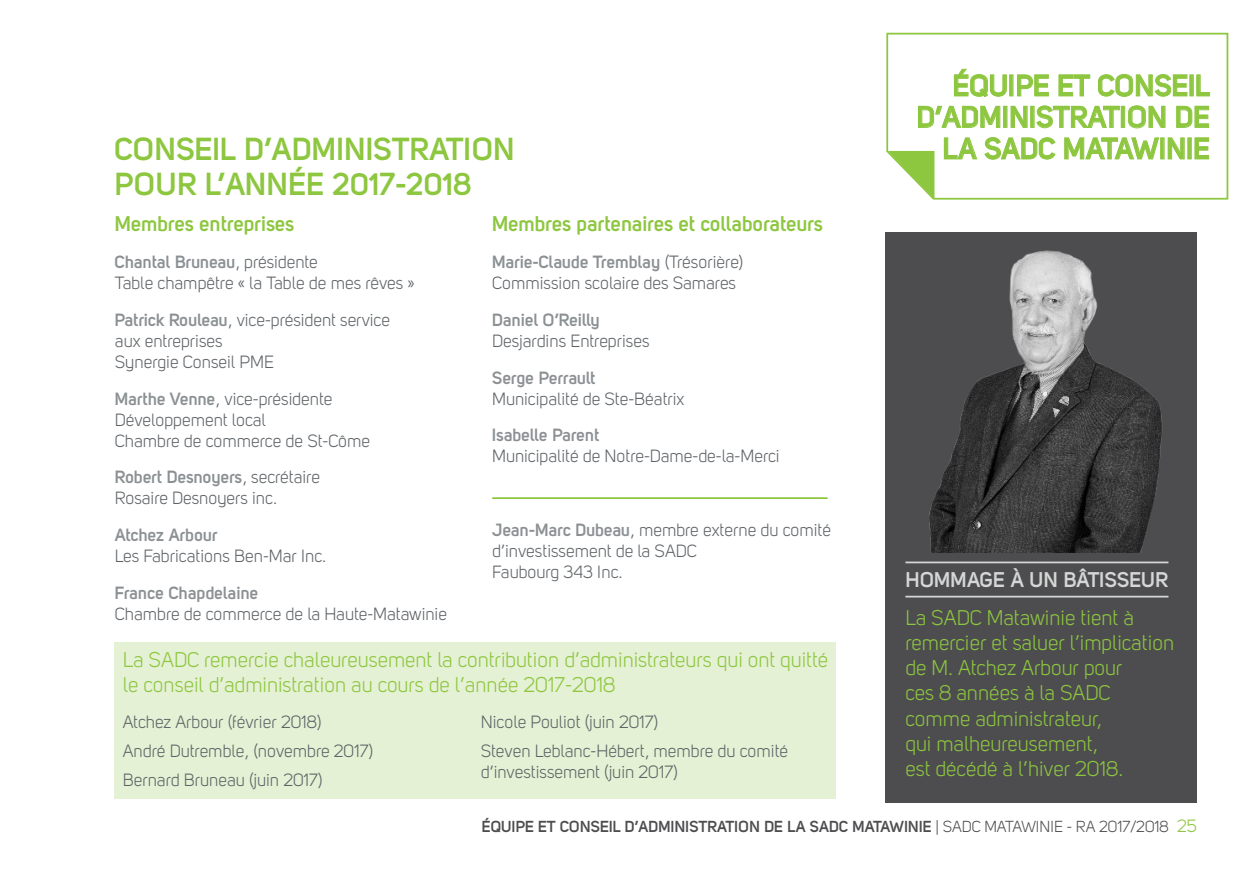
<style>
.page{position:relative;width:1260px;height:882px;background:#fff}
.page>*{position:absolute;margin:0;border:0;box-sizing:border-box;transform-origin:0 0}
.t1{font:700 31.5px/35px "Uni Sans Semi";color:#8dc63f}
.t2{font:700 29.75px/31.5px "Uni Sans Semi";color:#8dc63f;text-align:right}
.t3{font:21px/25.2px "Uni Sans Book";color:#8dc63f}
.t4{font:700 21px "Uni Sans Semi";color:#8dc63f}
.t5{font:700 21px "Uni Sans Semi";letter-spacing:-.01em;color:#d5d7d6}
.t6{font:17.5px/21px "Uni Sans Book";color:#5e6367}
.t7{font:700 17.5px "Uni Sans Semi";color:#8b9093}
.t8{font:700 15.75px "Uni Sans Semi";color:#4d4d4f}
.s1{font-family:"Uni Sans Book";font-weight:400;color:#5e6367}
.s2{font-family:"Uni Sans Semi";font-weight:700;color:#8b9093}
.s3{font-family:"Uni Sans Book";font-weight:400}
.s4{font-family:"Uni Sans Book";font-weight:400;font-size:17.5px;color:#8dc63f}
</style>
<div class="page">
<div style="left:885px;top:232px;width:312px;height:570px;background:#4d4d4f"></div>
<hr style="left:492px;top:497px;width:336px;height:2px;background:#8dc63f">
<svg style="left:886px;top:32px;width:343px;height:168px"></svg>
<svg style="left:888px;top:151px;width:46px;height:48px"></svg>
<div style="left:115px;top:643px;width:721px;height:156px;background:#e5f1d4"></div>
<hr style="left:905px;top:562px;width:263px;height:1px;background:#d5d7d6">
<hr style="left:905px;top:596px;width:263px;height:2px;background:#d5d7d6">
<img style="left:929px;top:250px;width:234px;height:303px">
<h1 class="t1" style="left:115px;top:130px;width:402px">CONSEIL D’ADMINISTRATION<br>POUR L’ANNÉE 2017-2018</h1>
<p class="t4" style="left:115px;top:211px;width:181px">Membres entreprises</p>
<p class="t7" style="left:115px;top:251px;width:205px">Chantal Bruneau<span class="s1">, présidente</span></p>
<p class="t6" style="left:115px;top:265px;width:301px;line-height:36.8px">Table champêtre « la Table de mes rêves »<br><span class="s2">Patrick Rouleau</span>, vice-président service</p>
<p class="t6" style="left:115px;top:330px;width:161px">aux entreprises<br>Synergie Conseil PME</p>
<p class="t6" style="left:115px;top:388px;width:257px"><span class="s2">Marthe Venne</span>, vice-présidente<br>Développement local<br>Chambre de commerce de St-Côme</p>
<p class="t7" style="left:115px;top:467px;width:207px">Robert Desnoyers<span class="s1">, secrétaire</span></p>
<p class="t6" style="left:115px;top:488px;width:164px">Rosaire Desnoyers inc.</p>
<p class="t7" style="left:115px;top:524px;width:104px">Atchez Arbour</p>
<p class="t6" style="left:115px;top:545px;width:213px">Les Fabrications Ben-Mar Inc.</p>
<p class="t7" style="left:115px;top:582px;width:145px">France Chapdelaine</p>
<p class="t6" style="left:115px;top:603px;width:334px">Chambre de commerce de la Haute-Matawinie</p>
<p class="t4" style="left:492px;top:211px;width:332px">Membres partenaires et collaborateurs</p>
<p class="t7" style="left:492px;top:251px;width:253px">Marie-Claude Tremblay <span class="s1">(Trésorière)</span></p>
<p class="t6" style="left:492px;top:272px;width:245px">Commission scolaire des Samares</p>
<p class="t7" style="left:492px;top:309px;width:109px">Daniel O’Reilly</p>
<p class="t6" style="left:492px;top:330px;width:159px">Desjardins Entreprises</p>
<p class="t7" style="left:492px;top:367px;width:105px">Serge Perrault</p>
<p class="t6" style="left:492px;top:388px;width:194px">Municipalité de Ste-Béatrix</p>
<p class="t7" style="left:492px;top:425px;width:109px">Isabelle Parent</p>
<p class="t6" style="left:492px;top:446px;width:289px">Municipalité de Notre-Dame-de-la-Merci</p>
<p class="t6" style="left:492px;top:519px;width:340px"><span class="s2">Jean-Marc Dubeau</span>, membre externe du comité d’investissement de la SADC<br>Faubourg 343 Inc.</p>
<p class="t3" style="left:123px;top:647px;width:707px">La SADC remercie chaleureusement la contribution d’administrateurs qui ont quitté le conseil d’administration au cours de l’année 2017-2018</p>
<p class="t6" style="left:123px;top:708px;width:252px;line-height:28.9px">Atchez Arbour (février 2018)<br>André Dutremble, (novembre 2017)<br>Bernard Bruneau (juin 2017)</p>
<p class="t6" style="left:481px;top:708px;width:309px;line-height:28.9px">Nicole Pouliot (juin 2017)<br>Steven Leblanc-Hébert, membre du comité</p>
<p class="t6" style="left:481px;top:762px;width:199px">d’investissement (juin 2017)</p>
<h2 class="t2" style="left:917px;top:69px;width:295px">ÉQUIPE ET CONSEIL<br>D’ADMINISTRATION DE<br>LA SADC MATAWINIE</h2>
<p class="t5" style="left:905px;top:567px;width:265px">HOMMAGE À UN BÂTISSEUR</p>
<p class="t3" style="left:905px;top:605px;width:270px">La SADC Matawinie tient à remercier et saluer l’implication de M. Atchez Arbour pour<br>ces 8 années à la SADC comme administrateur,<br>qui malheureusement,<br>est décédé à l’hiver 2018.</p>
<p class="t8" style="left:482px;top:817px;width:717px">ÉQUIPE ET CONSEIL D’ADMINISTRATION DE LA SADC MATAWINIE <span class="s3">| SADC MATAWINIE - RA 2017/2018</span> <span class="s4">25</span></p>
</div>
